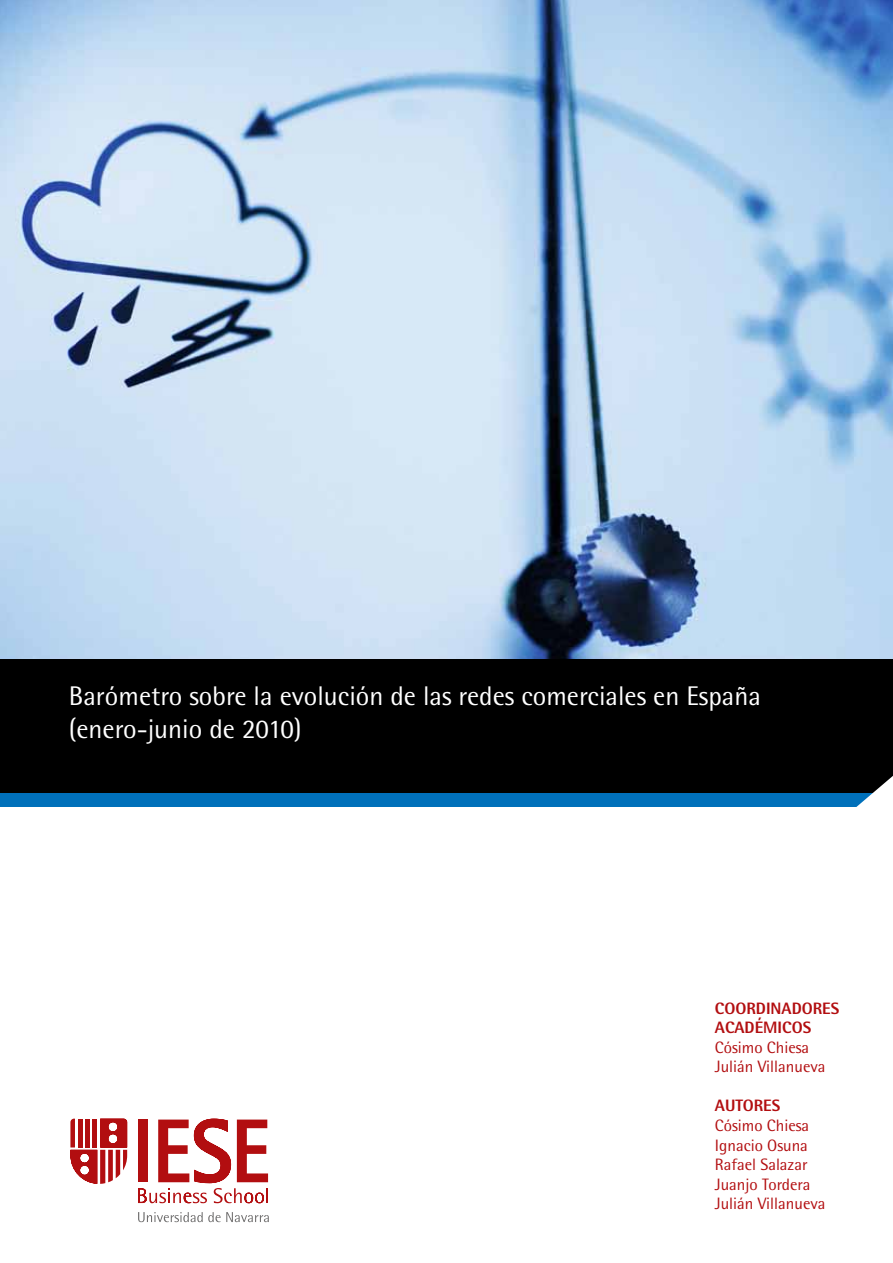
<style>
.page{position:relative;width:893px;height:1263px;background:#fff}
.page>*{position:absolute;margin:0;border:0;box-sizing:border-box;transform-origin:0 0}
.t1{font:27px/32.4px "Agfa Rotis Semisans";color:#fff}
.t2{font:16.5px/19.5px "Agfa Rotis Semisans";color:#b20e10}
.t3{font:800 16.5px/19.5px "Agfa Rotis Semisans";color:#b20e10}
</style>
<div class="page">
<img style="left:0;top:0;width:893px;height:659px">
<div style="left:0;top:659px;width:893px;height:137px;background:#000"></div>
<div style="left:0;top:793px;width:891px;height:14px;background:#0070ba"></div>
<svg style="left:856px;top:776px;width:37px;height:31px"></svg>
<svg style="left:138px;top:1119px;width:130px;height:84px"></svg>
<svg style="left:138px;top:1212px;width:131px;height:10px"></svg>
<svg style="left:70px;top:1119px;width:57px;height:65px"></svg>
<h1 class="t1" style="left:69px;top:680px;width:694px">Barómetro sobre la evolución de las redes comerciales en España (enero-junio de 2010)</h1>
<p class="t3" style="left:715px;top:998px;width:126px">COORDINADORES<br>ACADÉMICOS</p>
<p class="t2" style="left:715px;top:1037px;width:112px">Cósimo Chiesa<br>Julián Villanueva</p>
<p class="t3" style="left:715px;top:1096px;width:67px">AUTORES</p>
<p class="t2" style="left:715px;top:1115px;width:112px">Cósimo Chiesa<br>Ignacio Osuna<br>Rafael Salazar<br>Juanjo Tordera<br>Julián Villanueva</p>
</div>
